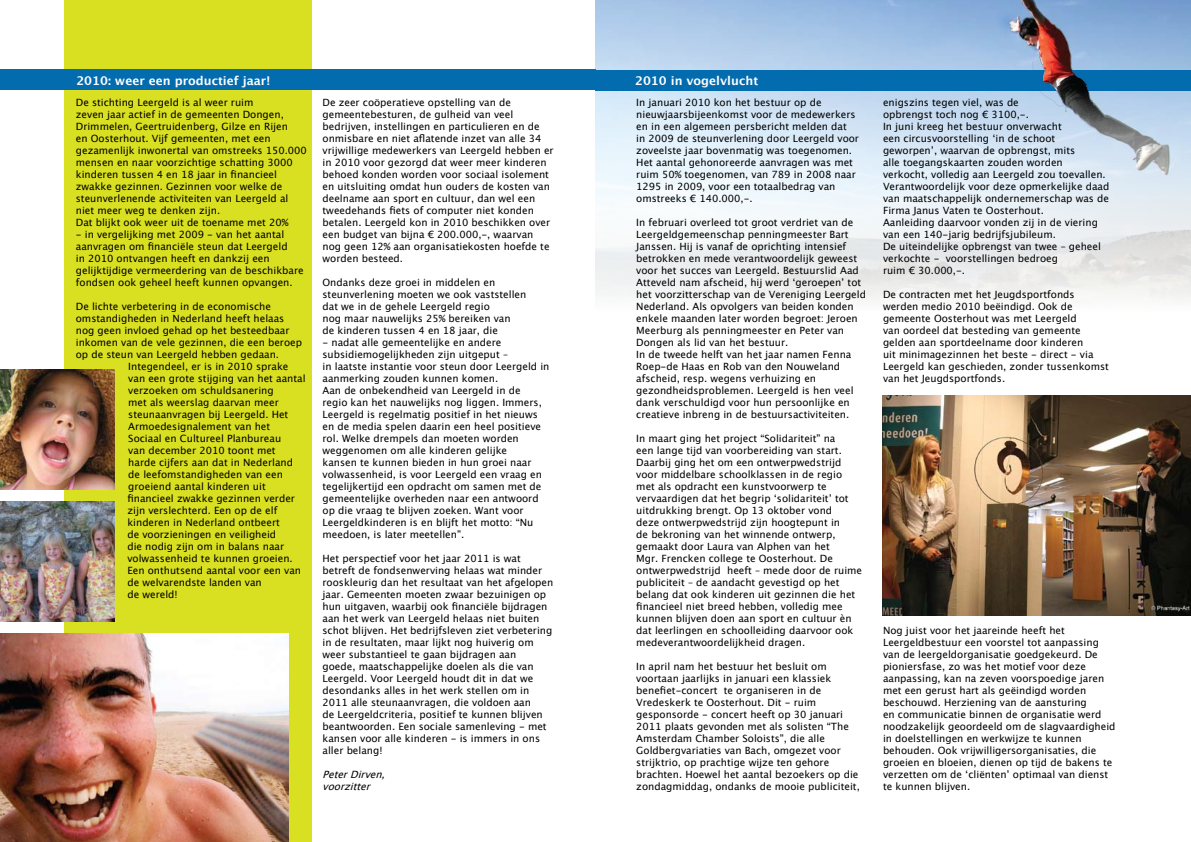
<style>
.page{position:relative;width:1191px;height:842px;background:#fff}
.page>*{position:absolute;margin:0;border:0;box-sizing:border-box;transform-origin:0 0}
.t1{font:700 12px "Lucida Grande";color:#fff}
.t2{font:10px/12px "Lucida Grande";color:#000}
.t3{font:italic 10px/12px "Lucida Grande";color:#000}
</style>
<div class="page">
<img style="left:595px;top:0;width:596px;height:298px">
<div style="left:65px;top:0;width:247px;height:842px;background:#d9e021"></div>
<img style="left:0;top:634px;width:289px;height:208px">
<img style="left:0;top:370px;width:114px;height:119px">
<img style="left:0;top:502px;width:114px;height:119px">
<div style="left:0;top:70px;width:595px;height:20px;background:#036caf"></div>
<div style="left:595px;top:70px;width:596px;height:20px;background:#036caf"></div>
<img style="left:883px;top:395px;width:308px;height:221px">
<img style="left:1001px;top:0;width:170px;height:135px">
<p class="t1" style="left:76px;top:71px;width:195px">2010: weer een productief jaar!</p>
<p class="t1" style="left:635px;top:71px;width:125px">2010 in vogelvlucht</p>
<p class="t2" style="left:76px;top:97px;width:232px">De stichting Leergeld is al weer ruim<br>zeven jaar actief in de gemeenten Dongen, Drimmelen, Geertruidenberg, Gilze en Rijen<br>en Oosterhout. Vijf gemeenten, met een gezamenlijk inwonertal van omstreeks 150.000 mensen en naar voorzichtige schatting 3000 kinderen tussen 4 en 18 jaar in financieel zwakke gezinnen. Gezinnen voor welke de steunverlenende activiteiten van Leergeld al niet meer weg te denken zijn.<br>Dat blijkt ook weer uit de toename met 20%</p>
<p class="t2" style="left:76px;top:229px;width:229px">- in vergelijking met 2009 - van het aantal aanvragen om financiële steun dat Leergeld<br>in 2010 ontvangen heeft en dankzij een gelijktijdige vermeerdering van de beschikbare fondsen ook geheel heeft kunnen opvangen.</p>
<p class="t2" style="left:76px;top:301px;width:197px">De lichte verbetering in de economische</p>
<p class="t2" style="left:76px;top:313px;width:210px">omstandigheden in Nederland heeft helaas</p>
<p class="t2" style="left:76px;top:325px;width:215px">nog geen invloed gehad op het besteedbaar</p>
<p class="t2" style="left:76px;top:337px;width:228px">inkomen van de vele gezinnen, die een beroep</p>
<p class="t2" style="left:76px;top:349px;width:205px">op de steun van Leergeld hebben gedaan.</p>
<p class="t2" style="left:128px;top:361px;width:162px">Integendeel, er is in 2010 sprake</p>
<p class="t2" style="left:128px;top:373px;width:179px">van een grote stijging van het aantal</p>
<p class="t2" style="left:128px;top:385px;width:147px">verzoeken om schuldsanering</p>
<p class="t2" style="left:128px;top:397px;width:152px">met als weerslag daarvan meer</p>
<p class="t2" style="left:128px;top:409px;width:161px">steunaanvragen bij Leergeld. Het</p>
<p class="t2" style="left:128px;top:421px;width:143px">Armoedesignalement van het</p>
<p class="t2" style="left:128px;top:433px;width:154px">Sociaal en Cultureel Planbureau</p>
<p class="t2" style="left:128px;top:445px;width:149px">van december 2010 toont met</p>
<p class="t2" style="left:128px;top:457px;width:166px">harde cijfers aan dat in Nederland</p>
<p class="t2" style="left:128px;top:469px;width:156px">de leefomstandigheden van een</p>
<p class="t2" style="left:128px;top:481px;width:139px">groeiend aantal kinderen uit</p>
<p class="t2" style="left:127px;top:493px;width:169px">financieel zwakke gezinnen verder</p>
<p class="t2" style="left:127px;top:505px;width:151px">zijn verslechterd. Een op de elf</p>
<p class="t2" style="left:127px;top:517px;width:154px">kinderen in Nederland ontbeert</p>
<p class="t2" style="left:127px;top:529px;width:150px">de voorzieningen en veiligheid</p>
<p class="t2" style="left:127px;top:541px;width:158px">die nodig zijn om in balans naar</p>
<p class="t2" style="left:127px;top:553px;width:167px">volwassenheid te kunnen groeien.</p>
<p class="t2" style="left:127px;top:565px;width:175px">Een onthutsend aantal voor een van</p>
<p class="t2" style="left:127px;top:577px;width:136px">de welvarendste landen van</p>
<p class="t2" style="left:127px;top:589px;width:52px">de wereld!</p>
<p class="t2" style="left:322px;top:97px;width:233px">De zeer coöperatieve opstelling van de gemeentebesturen, de gulheid van veel bedrijven, instellingen en particulieren en de onmisbare en niet aflatende inzet van alle 34 vrijwillige medewerkers van Leergeld hebben er in 2010 voor gezorgd dat weer meer kinderen behoed konden worden voor sociaal isolement en uitsluiting omdat hun ouders de kosten van deelname aan sport en cultuur, dan wel een tweedehands fiets of computer niet konden betalen. Leergeld kon in 2010 beschikken over een budget van bijna € 200.000,-, waarvan nog geen 12% aan organisatiekosten hoefde te worden besteed.</p>
<p class="t2" style="left:322px;top:277px;width:205px">Ondanks deze groei in middelen en steunverlening moeten we ook vaststellen dat we in de gehele Leergeld regio<br>nog maar nauwelijks 25% bereiken van<br>de kinderen tussen 4 en 18 jaar, die</p>
<p class="t2" style="left:322px;top:337px;width:228px">- nadat alle gemeentelijke en andere subsidiemogelijkheden zijn uitgeput –<br>in laatste instantie voor steun door Leergeld in aanmerking zouden kunnen komen.<br>Aan de onbekendheid van Leergeld in de<br>regio kan het nauwelijks nog liggen. Immers, Leergeld is regelmatig positief in het nieuws en de media spelen daarin een heel positieve rol. Welke drempels dan moeten worden weggenomen om alle kinderen gelijke<br>kansen te kunnen bieden in hun groei naar volwassenheid, is voor Leergeld een vraag en tegelijkertijd een opdracht om samen met de gemeentelijke overheden naar een antwoord op die vraag te blijven zoeken. Want voor Leergeldkinderen is en blijft het motto: “Nu meedoen, is later meetellen”.</p>
<p class="t2" style="left:322px;top:553px;width:232px">Het perspectief voor het jaar 2011 is wat betreft de fondsenwerving helaas wat minder rooskleurig dan het resultaat van het afgelopen jaar. Gemeenten moeten zwaar bezuinigen op hun uitgaven, waarbij ook financiële bijdragen aan het werk van Leergeld helaas niet buiten schot blijven. Het bedrijfsleven ziet verbetering in de resultaten, maar lijkt nog huiverig om weer substantieel te gaan bijdragen aan<br>goede, maatschappelijke doelen als die van Leergeld. Voor Leergeld houdt dit in dat we desondanks alles in het werk stellen om in 2011 alle steunaanvragen, die voldoen aan<br>de Leergeldcriteria, positief te kunnen blijven beantwoorden. Een sociale samenleving - met kansen voor alle kinderen - is immers in ons aller belang!</p>
<p class="t3" style="left:322px;top:769px;width:69px">PeterDirven, voorzitter</p>
<p class="t2" style="left:636px;top:97px;width:224px">In januari 2010 kon het bestuur op de nieuwjaarsbijeenkomst voor de medewerkers en in een algemeen persbericht melden dat<br>in 2009 de steunverlening door Leergeld voor zoveelste jaar bovenmatig was toegenomen.<br>Het aantal gehonoreerde aanvragen was met ruim 50% toegenomen, van 789 in 2008 naar 1295 in 2009, voor een totaalbedrag van omstreeks € 140.000,-.</p>
<p class="t2" style="left:636px;top:217px;width:231px">In februari overleed tot groot verdriet van de Leergeldgemeenschap penningmeester Bart Janssen. Hij is vanaf de oprichting intensief betrokken en mede verantwoordelijk geweest voor het succes van Leergeld. Bestuurslid Aad Atteveld nam afscheid, hij werd ‘geroepen’ tot het voorzitterschap van de Vereniging Leergeld Nederland. Als opvolgers van beiden konden enkele maanden later worden begroet: Jeroen Meerburg als penningmeester en Peter van Dongen als lid van het bestuur.<br>In de tweede helft van het jaar namen Fenna Roep-de Haas en Rob van den Nouweland afscheid, resp. wegens verhuizing en gezondheidsproblemen. Leergeld is hen veel dank verschuldigd voor hun persoonlijke en creatieve inbreng in de bestuursactiviteiten.</p>
<p class="t2" style="left:636px;top:433px;width:227px">In maart ging het project “Solidariteit” na<br>een lange tijd van voorbereiding van start.<br>Daarbij ging het om een ontwerpwedstrijd voor middelbare schoolklassen in de regio met als opdracht een kunstvoorwerp te vervaardigen dat het begrip ‘solidariteit’ tot uitdrukking brengt. Op 13 oktober vond<br>deze ontwerpwedstrijd zijn hoogtepunt in<br>de bekroning van het winnende ontwerp, gemaakt door Laura van Alphen van het<br>Mgr. Frencken college te Oosterhout. De ontwerpwedstrijd heeft – mede door de ruime publiciteit – de aandacht gevestigd op het belang dat ook kinderen uit gezinnen die het financieel niet breed hebben, volledig mee kunnen blijven doen aan sport en cultuur èn dat leerlingen en schoolleiding daarvoor ook medeverantwoordelijkheid dragen.</p>
<p class="t2" style="left:636px;top:661px;width:225px">In april nam het bestuur het besluit om voortaan jaarlijks in januari een klassiek benefiet-concert te organiseren in de Vredeskerk te Oosterhout. Dit - ruim gesponsorde - concert heeft op 30 januari 2011 plaats gevonden met als solisten “The Amsterdam Chamber Soloists”, die alle Goldbergvariaties van Bach, omgezet voor strijktrio, op prachtige wijze ten gehore brachten. Hoewel het aantal bezoekers op die zondagmiddag, ondanks de mooie publiciteit,</p>
<p class="t2" style="left:883px;top:97px;width:228px">enigszins tegen viel, was de<br>opbrengst toch nog € 3100,-.<br>In juni kreeg het bestuur onverwacht<br>een circusvoorstelling ‘in de schoot geworpen’, waarvan de opbrengst, mits<br>alle toegangskaarten zouden worden verkocht, volledig aan Leergeld zou toevallen.<br>Verantwoordelijk voor deze opmerkelijke daad van maatschappelijk ondernemerschap was de Firma Janus Vaten te Oosterhout.<br>Aanleiding daarvoor vonden zij in de viering van een 140-jarig bedrijfsjubileum.<br>De uiteindelijke opbrengst van twee – geheel verkochte - voorstellingen bedroeg<br>ruim € 30.000,-.</p>
<p class="t2" style="left:883px;top:289px;width:227px">De contracten met het Jeugdsportfonds werden medio 2010 beëindigd. Ook de gemeente Oosterhout was met Leergeld<br>van oordeel dat besteding van gemeente gelden aan sportdeelname door kinderen<br>uit minimagezinnen het beste - direct - via Leergeld kan geschieden, zonder tussenkomst van het Jeugdsportfonds.</p>
<p class="t2" style="left:883px;top:625px;width:234px">Nog juist voor het jaareinde heeft het Leergeldbestuur een voorstel tot aanpassing van de leergeldorganisatie goedgekeurd. De pioniersfase, zo was het motief voor deze aanpassing, kan na zeven voorspoedige jaren met een gerust hart als geëindigd worden beschouwd. Herziening van de aansturing<br>en communicatie binnen de organisatie werd noodzakelijk geoordeeld om de slagvaardigheid in doelstellingen en werkwijze te kunnen behouden. Ook vrijwilligersorganisaties, die groeien en bloeien, dienen op tijd de bakens te verzetten om de ‘cliënten’ optimaal van dienst te kunnen blijven.</p>
</div>
